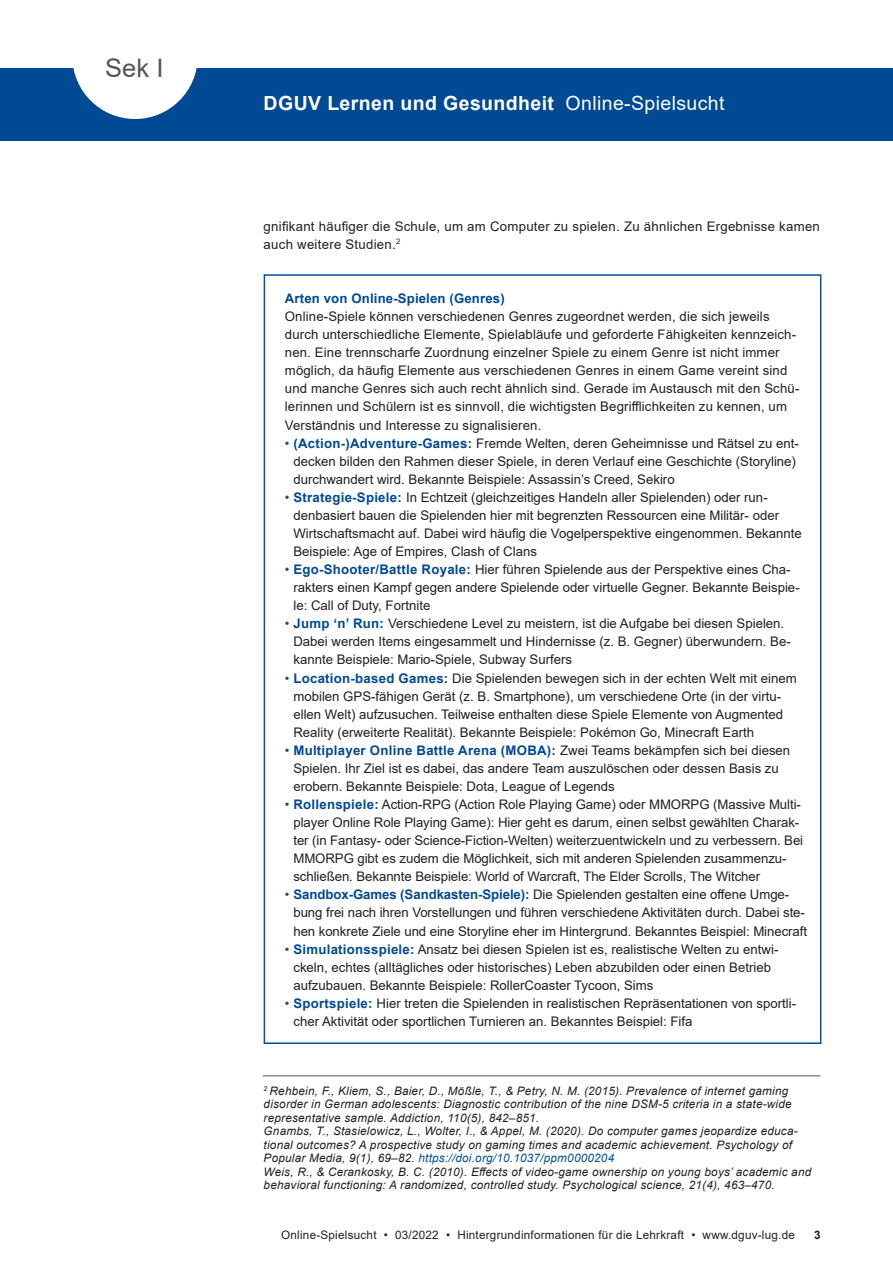
<style>
.page{position:relative;width:893px;height:1263px;background:#fff}
.page>*{position:absolute;margin:0;border:0;box-sizing:border-box;transform-origin:0 0}
.t1{font:25.5px "Arial";color:#555}
.t2{font:700 19.5px "Arial";letter-spacing:.02em;color:#fff}
.t3{font:19.5px "Arial";letter-spacing:.02em;color:#fff}
.Fliesstext{font:13.2px/18px "Arial";color:#231f20}
.Fliesstext-2{font:13.2px/18px "Arial";letter-spacing:.02em;color:#231f20}
.Zwischenüberschrift{font:700 13.2px "Arial";letter-spacing:.01em;color:#004994}
.Quelle{font:italic 11.7px/13.5px "Arial";letter-spacing:.02em;color:#231f20}
.t4{font:11.7px "Arial";letter-spacing:.02em;color:#231f20}
.t5{font:700 11.7px "Arial";color:#231f20}
.s1{color:#01519b}
.s2{font-weight:700;color:#004994}
</style>
<div class="page">
<div style="left:0;top:68px;width:893px;height:72px;background:#004994"></div>
<svg style="left:73px;top:68px;width:124px;height:51px"></svg>
<hr style="left:263px;top:1075px;width:558px;height:1px;background:#57585a">
<h1 class="t1" style="left:105px;top:50px;width:60px">Sek I</h1>
<h2 class="t2" style="left:264px;top:89px;width:292px">DGUV Lernen und Gesundheit</h2>
<h2 class="t3" style="left:566px;top:90px;width:161px">Online-Spielsucht</h2>
<p class="Fliesstext-2" style="left:264px;top:217px;width:558px">gnifikant häufiger die Schule, um am Computer zu spielen. Zu ähnlichen Ergebnisse kamen auch weitere Studien.<sup>2</sup></p>
<p class="Zwischenüberschrift" style="left:285px;top:289px;width:221px">Arten von Online-Spielen (Genres)</p>
<p class="Fliesstext" style="left:285px;top:307px;width:516px">Online-Spiele können verschiedenen Genres zugeordnet werden, die sich jeweils durch unterschiedliche Elemente, Spielabläufe und geforderte Fähigkeiten kennzeich&shy;nen. Eine trennscharfe Zuordnung einzelner Spiele zu einem Genre ist nicht immer möglich, da häufig Elemente aus verschiedenen Genres in einem Game vereint sind und manche Genres sich auch recht ähnlich sind. Gerade im Austausch mit den Schü&shy;lerinnen und Schülern ist es sinnvoll, die wichtigsten Begrifflichkeiten zu kennen, um Verständnis und Interesse zu signalisieren.</p>
<p class="Fliesstext" style="left:293px;top:434px;width:507px;text-indent:-9px"><span class="s1">•</span> <span class="s2">(Action-)Adventure-Games:</span> Fremde Welten, deren Geheimnisse und Rätsel zu ent&shy;decken bilden den Rahmen dieser Spiele, in deren Verlauf eine Geschichte (Storyline) durchwandert wird. Bekannte Beispiele: Assassin’s Creed, Sekiro</p>
<p class="Fliesstext" style="left:293px;top:488px;width:510px;text-indent:-9px"><span class="s1">•</span> <span class="s2">Strategie-Spiele:</span> In Echtzeit (gleichzeitiges Handeln aller Spielenden) oder run&shy;denbasiert bauen die Spielenden hier mit begrenzten Ressourcen eine Militär- oder Wirtschaftsmacht auf. Dabei wird häufig die Vogelperspektive eingenommen. Bekannte Beispiele: Age of Empires, Clash of Clans</p>
<p class="Fliesstext" style="left:293px;top:560px;width:508px;text-indent:-9px"><span class="s1">•</span> <span class="s2">Ego-Shooter/Battle Royale:</span> Hier führen Spielende aus der Perspektive eines Cha&shy;rakters einen Kampf gegen andere Spielende oder virtuelle Gegner. Bekannte Beispie&shy;le: Call of Duty, Fortnite</p>
<p class="Fliesstext" style="left:293px;top:615px;width:499px;text-indent:-9px"><span class="s1">•</span> <span class="s2">Jump ‘n’ Run:</span> Verschiedene Level zu meistern, ist die Aufgabe bei diesen Spielen.<br>Dabei werden Items eingesammelt und Hindernisse (z. B. Gegner) überwundern. Be&shy;kannte Beispiele: Mario-Spiele, Subway Surfers</p>
<p class="Fliesstext" style="left:293px;top:669px;width:505px;text-indent:-9px"><span class="s1">•</span> <span class="s2">Location-based Games:</span> Die Spielenden bewegen sich in der echten Welt mit einem mobilen GPS-fähigen Gerät (z. B. Smartphone), um verschiedene Orte (in der virtu&shy;ellen Welt) aufzusuchen. Teilweise enthalten diese Spiele Elemente von Augmented Reality (erweiterte Realität). Bekannte Beispiele: Pokémon Go, Minecraft Earth</p>
<p class="Fliesstext" style="left:293px;top:741px;width:498px;text-indent:-9px"><span class="s1">•</span> <span class="s2">Multiplayer Online Battle Arena (MOBA):</span> Zwei Teams bekämpfen sich bei diesen<br>Spielen. Ihr Ziel ist es dabei, das andere Team auszulöschen oder dessen Basis zu erobern. Bekannte Beispiele: Dota, League of Legends</p>
<p class="Fliesstext" style="left:293px;top:795px;width:511px;text-indent:-9px"><span class="s1">•</span> <span class="s2">Rollenspiele:</span> Action-RPG (Action Role Playing Game) oder MMORPG (Massive Multi&shy;player Online Role Playing Game): Hier geht es darum, einen selbst gewählten Charak&shy;ter (in Fantasy- oder Science-Fiction-Welten) weiterzuentwickeln und zu verbessern. Bei MMORPG gibt es zudem die Möglichkeit, sich mit anderen Spielenden zusammenzu&shy;schließen. Bekannte Beispiele: World of Warcraft, The Elder Scrolls, The Witcher</p>
<p class="Fliesstext" style="left:293px;top:886px;width:515px;text-indent:-9px"><span class="s1">•</span> <span class="s2">Sandbox-Games (Sandkasten-Spiele):</span> Die Spielenden gestalten eine offene Umge&shy;bung frei nach ihren Vorstellungen und führen verschiedene Aktivitäten durch. Dabei ste&shy;hen konkrete Ziele und eine Storyline eher im Hintergrund. Bekanntes Beispiel: Minecraft</p>
<p class="Fliesstext" style="left:293px;top:940px;width:487px;text-indent:-9px"><span class="s1">•</span> <span class="s2">Simulationsspiele:</span> Ansatz bei diesen Spielen ist es, realistische Welten zu entwi&shy;ckeln, echtes (alltägliches oder historisches) Leben abzubilden oder einen Betrieb aufzubauen. Bekannte Beispiele: RollerCoaster Tycoon, Sims</p>
<p class="Fliesstext" style="left:293px;top:994px;width:504px;text-indent:-9px"><span class="s1">•</span> <span class="s2">Sportspiele:</span> Hier treten die Spielenden in realistischen Repräsentationen von sportli&shy;cher Aktivität oder sportlichen Turnieren an. Bekanntes Beispiel: Fifa</p>
<p class="Quelle" style="left:264px;top:1084px;width:529px"><sup>2</sup> Rehbein, F., Kliem, S., Baier, D., Mößle, T., &amp; Petry, N. M. (2015). Prevalence of internet gaming disorder in German adolescents: Diagnostic contribution of the nine DSM-5 criteria in a state-wide representative sample. Addiction, 110(5), 842–851.</p>
<p class="Quelle" style="left:264px;top:1124px;width:536px">Gnambs, T., Stasielowicz, L., Wolter, I., &amp; Appel, M. (2020). Do computer games jeopardize educa&shy;tional outcomes? A prospective study on gaming times and academic achievement. Psychology of<br>Popular Media, 9(1), 69–82. <span class="s1">https://doi.org/10.1037/ppm0000204</span></p>
<p class="Quelle" style="left:264px;top:1165px;width:549px">Weis, R., &amp; Cerankosky, B. C. (2010). Effects of video-game ownership on young boys’ academic and behavioral functioning: A randomized, controlled study. Psychological science, 21(4), 463–470.</p>
<p class="t4" style="left:281px;top:1227px;width:515px">Online-Spielsucht • 03/2022 • Hintergrundinformationen für die Lehrkraft • www.dguv-lug.de</p>
<p class="t5" style="left:814px;top:1227px;width:8px">3</p>
</div>
